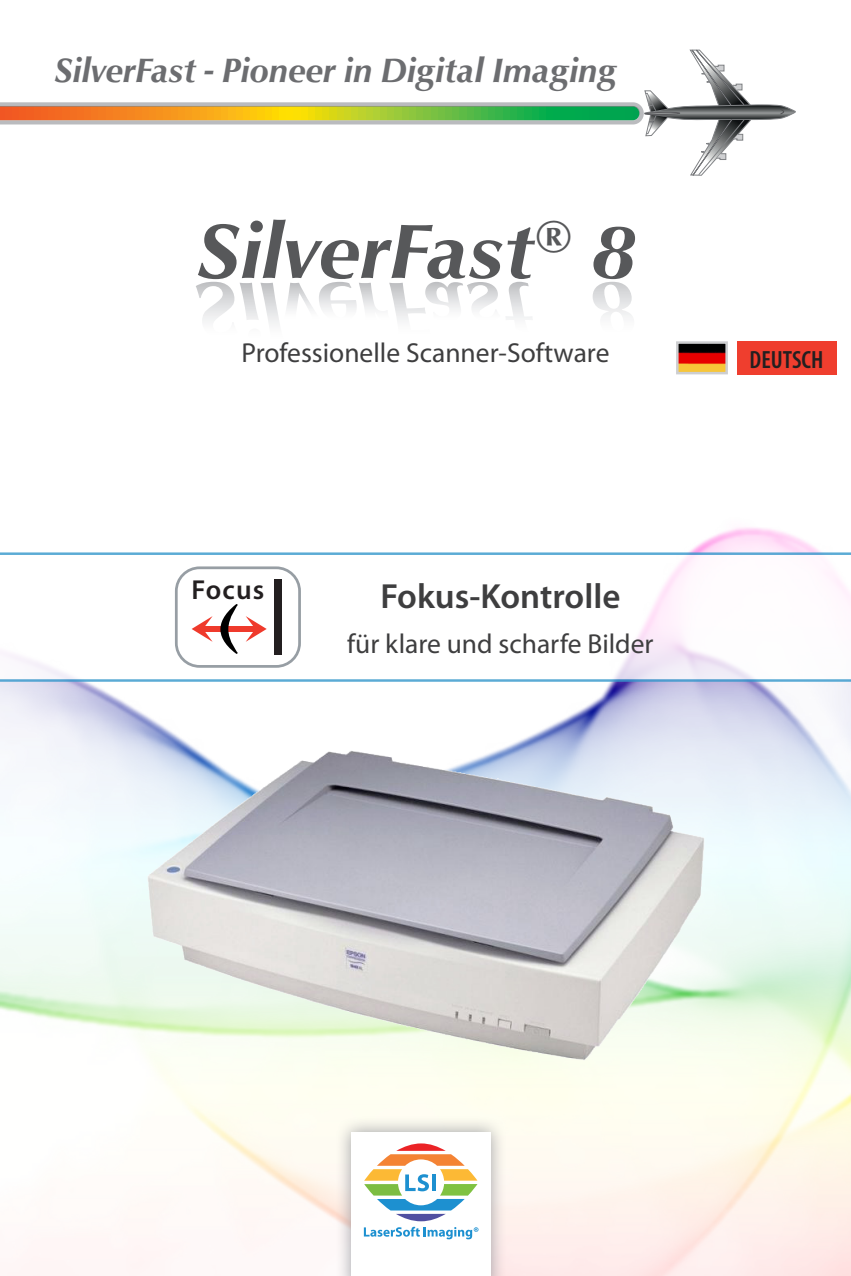
<style>
.page{position:relative;width:851px;height:1276px;background:#fff}
.page>*{position:absolute;margin:0;border:0;box-sizing:border-box;transform-origin:0 0}
.t1{font:italic 700 78.75px "URW Classico T";color:#57585a;scale:1.05 1}
.t2{font:600 35px "Myriad Pro";color:#3e3e3f}
.t3{font:italic 700 34.75px "URW Classico T";color:#6c6d70}
.t4{font:27.5px "Myriad Pro";color:#3e3e3f}
.t5{font:600 27.5px "Myriad Pro";letter-spacing:.04em;color:#231f20}
.t6{font:600 condensed 25px "Myriad Pro";color:#231f20}
</style>
<div class="page">
<img style="left:0;top:527px;width:850px;height:749px">
<div style="left:336px;top:1116px;width:171px;height:160px;background:#7f828a;opacity:.75"></div>
<div style="left:351px;top:1132px;width:139px;height:144px;background:#fff"></div>
<svg style="left:364px;top:1143px;width:114px;height:96px"></svg>
<svg style="left:196px;top:282px;width:336px;height:43px"></svg>
<svg style="left:592px;top:282px;width:40px;height:35px"></svg>
<svg style="left:0;top:50px;width:796px;height:126px"></svg>
<svg style="left:0;top:552px;width:850px;height:130px"></svg>
<div style="left:176px;top:568px;width:123px;height:98px;background:#fff;border-radius:23px"></div>
<div style="left:175px;top:566px;width:126px;height:102px;border:3px solid #979ea4;border-radius:23px"></div>
<div style="left:200px;top:626px;width:57px;height:5px;background:#ef3a2c"></div>
<div style="left:274px;top:579px;width:7px;height:75px;background:#231f20"></div>
<svg style="left:246px;top:616px;width:20px;height:26px"></svg>
<svg style="left:220px;top:604px;width:18px;height:50px"></svg>
<svg style="left:191px;top:616px;width:21px;height:26px"></svg>
<div style="left:736px;top:341px;width:100px;height:33px;background:#ef3e2e"></div>
<img style="left:679px;top:344px;width:45px;height:27px">
<div style="left:676px;top:341px;width:51px;height:33px;border:2px solid #cdced0"></div>
<img style="left:142px;top:744px;width:567px;height:326px">
<p class="t3" style="left:55px;top:50px;width:563px">SilverFast - Pioneer in Digital Imaging</p>
<p class="t1" style="left:197px;top:204px;width:417px">SilverFast<sup>®</sup> 8</p>
<p class="t4" style="left:241px;top:336px;width:369px">Professionelle Scanner-Software</p>
<p class="t6" style="left:749px;top:344px;width:75px">DEUTSCH</p>
<p class="t5" style="left:191px;top:573px;width:74px">Focus</p>
<p class="t2" style="left:380px;top:574px;width:241px">Fokus-Kontrolle</p>
<p class="t4" style="left:347px;top:626px;width:308px">für klare und scharfe Bilder</p>
</div>
